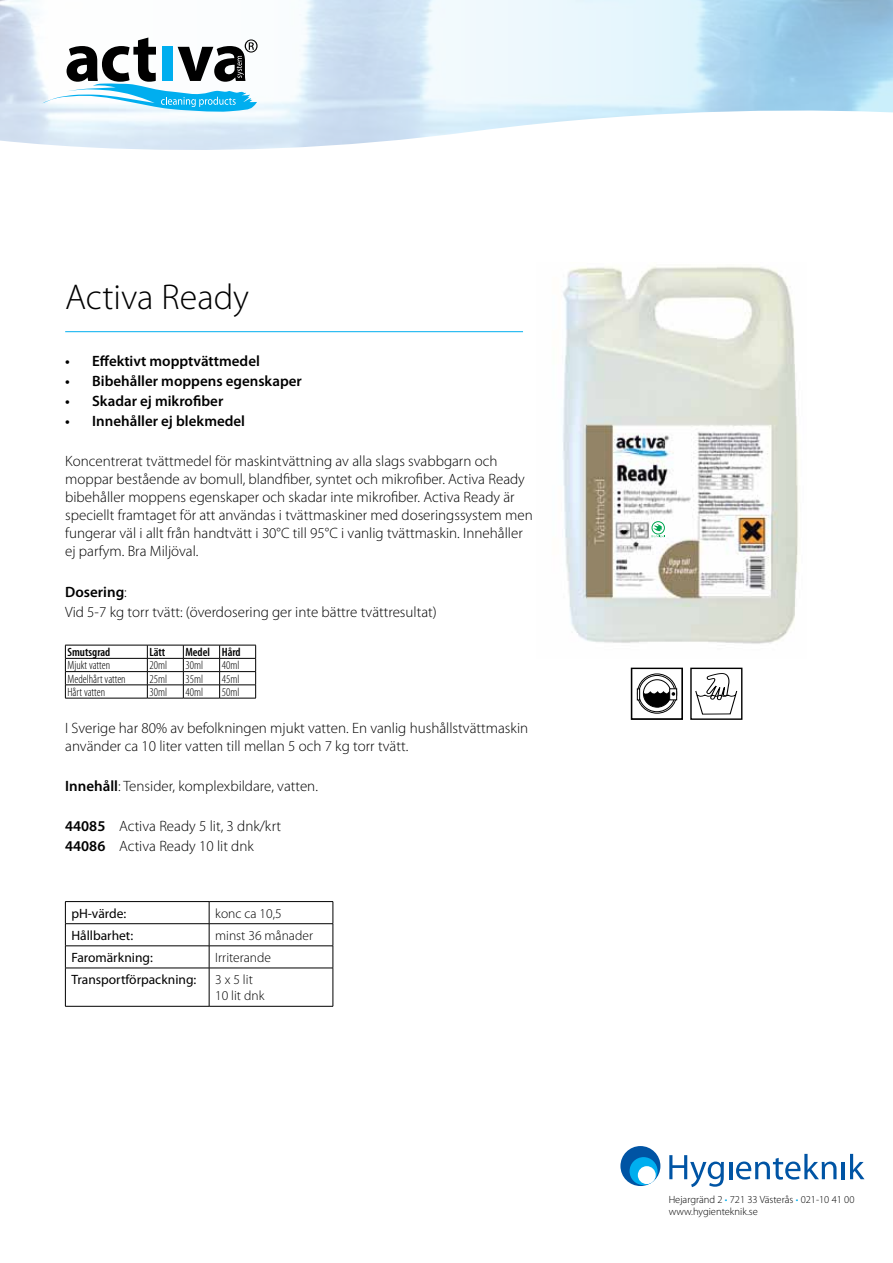
<style>
.page{position:relative;width:893px;height:1263px;background:#fff}
.page>*{position:absolute;margin:0;border:0;box-sizing:border-box;transform-origin:0 0}
.t1{font:300 36px "Myriad Pro";color:#000}
.t2{font:300 15px/18px "Myriad Pro";color:#000}
.t3{font:600 15px "Myriad Pro";color:#000}
.t4{font:13.5px "Myriad Pro";color:#000}
.t5{font:300 13.5px/16.2px "Myriad Pro";color:#000}
.t6{font:300 condensed 12px "Myriad Pro";color:#000}
.t7{font:600 condensed 12px "Myriad Pro";color:#000}
.t8{font:300 10.5px/12.6px "Myriad Pro";color:#000}
.s1{font-weight:600}
.s2{color:#00aeef}
</style>
<div class="page">
<div style="left:620px;top:1146px;width:40px;height:40px;background:#0054a4;border-radius:50%"></div>
<div style="left:630px;top:1157px;width:28px;height:28px;background:#00aeef;border-radius:50%"></div>
<svg style="left:669px;top:1155px;width:55px;height:32px"></svg>
<hr style="left:729px;top:1162px;width:3px;height:17px;background:#0054a4">
<svg style="left:736px;top:1154px;width:100px;height:25px"></svg>
<hr style="left:842px;top:1162px;width:3px;height:17px;background:#0054a4">
<svg style="left:850px;top:1154px;width:14px;height:25px"></svg>
<div style="left:638px;top:1166px;width:18px;height:18px;background:#fff;border-radius:50%"></div>
<svg style="left:0;top:111px;width:893px;height:39px"></svg>
<hr style="left:65px;top:331px;width:458px;height:1px;background:#00aeef">
<hr style="left:65px;top:645px;width:82px;height:1px;background:#000">
<hr style="left:147px;top:645px;width:36px;height:1px;background:#000">
<hr style="left:183px;top:645px;width:37px;height:1px;background:#000">
<hr style="left:220px;top:645px;width:36px;height:1px;background:#000">
<hr style="left:65px;top:658px;width:82px;height:1px;background:#000">
<hr style="left:147px;top:658px;width:36px;height:1px;background:#000">
<hr style="left:183px;top:658px;width:37px;height:1px;background:#000">
<hr style="left:220px;top:658px;width:36px;height:1px;background:#000">
<hr style="left:65px;top:671px;width:82px;height:1px;background:#000">
<hr style="left:147px;top:671px;width:36px;height:1px;background:#000">
<hr style="left:183px;top:671px;width:37px;height:1px;background:#000">
<hr style="left:220px;top:671px;width:36px;height:1px;background:#000">
<hr style="left:65px;top:685px;width:82px;height:1px;background:#000">
<svg style="left:65px;top:645px;width:1px;height:53px"></svg>
<hr style="left:147px;top:685px;width:36px;height:1px;background:#000">
<svg style="left:147px;top:645px;width:1px;height:53px"></svg>
<hr style="left:183px;top:685px;width:37px;height:1px;background:#000">
<svg style="left:183px;top:645px;width:1px;height:53px"></svg>
<hr style="left:220px;top:685px;width:36px;height:1px;background:#000">
<svg style="left:219px;top:645px;width:1px;height:53px"></svg>
<svg style="left:255px;top:645px;width:1px;height:53px"></svg>
<hr style="left:65px;top:698px;width:82px;height:1px;background:#000">
<hr style="left:147px;top:698px;width:36px;height:1px;background:#000">
<hr style="left:183px;top:698px;width:37px;height:1px;background:#000">
<hr style="left:220px;top:698px;width:36px;height:1px;background:#000">
<hr style="left:65px;top:901px;width:144px;height:1px;background:#000">
<hr style="left:209px;top:901px;width:124px;height:1px;background:#000">
<hr style="left:65px;top:923px;width:144px;height:1px;background:#000">
<hr style="left:209px;top:923px;width:124px;height:1px;background:#000">
<hr style="left:65px;top:945px;width:144px;height:1px;background:#000">
<svg style="left:65px;top:902px;width:1px;height:66px"></svg>
<hr style="left:209px;top:945px;width:124px;height:1px;background:#000">
<svg style="left:209px;top:902px;width:1px;height:66px"></svg>
<svg style="left:333px;top:902px;width:1px;height:66px"></svg>
<hr style="left:65px;top:968px;width:144px;height:1px;background:#000">
<hr style="left:65px;top:968px;width:1px;height:38px;background:#000">
<hr style="left:209px;top:968px;width:124px;height:1px;background:#000">
<hr style="left:209px;top:968px;width:1px;height:38px;background:#000">
<hr style="left:333px;top:968px;width:1px;height:38px;background:#000">
<hr style="left:65px;top:1006px;width:144px;height:1px;background:#000">
<hr style="left:209px;top:1006px;width:124px;height:1px;background:#000">
<svg style="left:41px;top:38px;width:217px;height:74px"></svg>
<svg style="left:637px;top:674px;width:40px;height:39px"></svg>
<div style="left:637px;top:674px;width:40px;height:39px;border:1px solid #000;border-radius:50%"></div>
<svg style="left:639px;top:675px;width:36px;height:37px"></svg>
<div style="left:639px;top:675px;width:36px;height:37px;border:1px solid #000;border-radius:50%"></div>
<div style="left:643px;top:680px;width:28px;height:27px;background:#fff;border-radius:50%"></div>
<div style="left:643px;top:679px;width:28px;height:28px;border:1px solid #000;border-radius:50%"></div>
<svg style="left:675px;top:689px;width:2px;height:11px"></svg>
<svg style="left:637px;top:689px;width:38px;height:18px"></svg>
<div style="left:631px;top:668px;width:52px;height:52px;border:1px solid #000"></div>
<svg style="left:695px;top:673px;width:42px;height:41px"></svg>
<div style="left:690px;top:668px;width:52px;height:52px;border:1px solid #000"></div>
<img style="left:563px;top:266px;width:235px;height:378px">
<svg style="left:652px;top:521px;width:13px;height:13px"></svg>
<div style="left:652px;top:522px;width:12px;height:12px;border:1px solid #00a651;border-radius:50%"></div>
<svg style="left:651px;top:524px;width:15px;height:14px"></svg>
<h1 class="t1" style="left:65px;top:275px;width:185px">Activa Ready</h1>
<p class="t3" style="left:65px;top:351px;width:196px">• Effektivt mopptvättmedel</p>
<p class="t3" style="left:65px;top:371px;width:238px">• Bibehåller moppens egenskaper</p>
<p class="t3" style="left:65px;top:391px;width:160px">• Skadar ej mikrofiber</p>
<p class="t3" style="left:65px;top:411px;width:181px">• Innehåller ej blekmedel</p>
<p class="t2" style="left:65px;top:452px;width:469px">Koncentrerat tvättmedel för maskintvättning av alla slags svabbgarn och moppar bestående av bomull, blandfiber, syntet och mikrofiber. Activa Ready bibehåller moppens egenskaper och skadar inte mikrofiber. Activa Ready är speciellt framtaget för att användas i tvättmaskiner med doseringssystem men fungerar väl i allt från handtvätt i 30°C till 95°C i vanlig tvättmaskin. Innehåller ej parfym. Bra Miljöval.</p>
<p class="t2" style="left:65px;top:581px;width:373px;line-height:20.1px"><span class="s1">Dosering</span>:<br>Vid 5-7 kg torr tvätt: (överdosering ger inte bättre tvättresultat)</p>
<p class="t7" style="left:68px;top:645px;width:44px">Smutsgrad</p>
<p class="t7" style="left:149px;top:645px;width:17px">Lätt</p>
<p class="t7" style="left:185px;top:645px;width:57px">Medel Hård</p>
<p class="t6" style="left:68px;top:658px;width:44px">Mjukt vatten</p>
<p class="t6" style="left:149px;top:658px;width:19px">20ml</p>
<p class="t6" style="left:185px;top:658px;width:19px">30ml</p>
<p class="t6" style="left:222px;top:658px;width:19px">40ml</p>
<p class="t6" style="left:68px;top:672px;width:60px">Medelhårt vatten</p>
<p class="t6" style="left:149px;top:672px;width:19px">25ml</p>
<p class="t6" style="left:185px;top:672px;width:19px">35ml</p>
<p class="t6" style="left:222px;top:672px;width:19px">45ml</p>
<p class="t6" style="left:68px;top:685px;width:39px">Hårt vatten</p>
<p class="t6" style="left:149px;top:685px;width:19px">30ml</p>
<p class="t6" style="left:185px;top:685px;width:19px">40ml</p>
<p class="t6" style="left:222px;top:685px;width:19px">50ml</p>
<p class="t2" style="left:65px;top:718px;width:465px">I Sverige har 80% av befolkningen mjukt vatten. En vanlig hushållstvättmaskin använder ca 10 liter vatten till mellan 5 och 7 kg torr tvätt.</p>
<p class="t2" style="left:65px;top:777px;width:254px"><span class="s1">Innehåll</span>: Tensider, komplexbildare, vatten.</p>
<p class="t2" style="left:65px;top:816px;width:217px;line-height:20.1px"><span class="s1">44085</span> Activa Ready 5 lit, 3 dnk/krt<br><span class="s1">44086</span> Activa Ready 10 lit dnk</p>
<p class="t4" style="left:71px;top:905px;width:56px">pH-värde:</p>
<p class="t5" style="left:215px;top:905px;width:68px">konc ca 10,5</p>
<p class="t4" style="left:71px;top:927px;width:63px">Hållbarhet:</p>
<p class="t5" style="left:215px;top:927px;width:99px">minst 36 månader</p>
<p class="t4" style="left:71px;top:949px;width:83px">Faromärkning:</p>
<p class="t5" style="left:215px;top:949px;width:57px">Irriterande</p>
<p class="t4" style="left:71px;top:971px;width:127px">Transportförpackning:</p>
<p class="t5" style="left:215px;top:971px;width:51px">3 x 5 lit<br>10 lit dnk</p>
<p class="t8" style="left:669px;top:1192px;width:187px">Hejargränd 2 <span class="s2">•</span> 721 33 Västerås <span class="s2">•</span> 021-10 41 00 www.hygienteknik.se</p>
</div>
